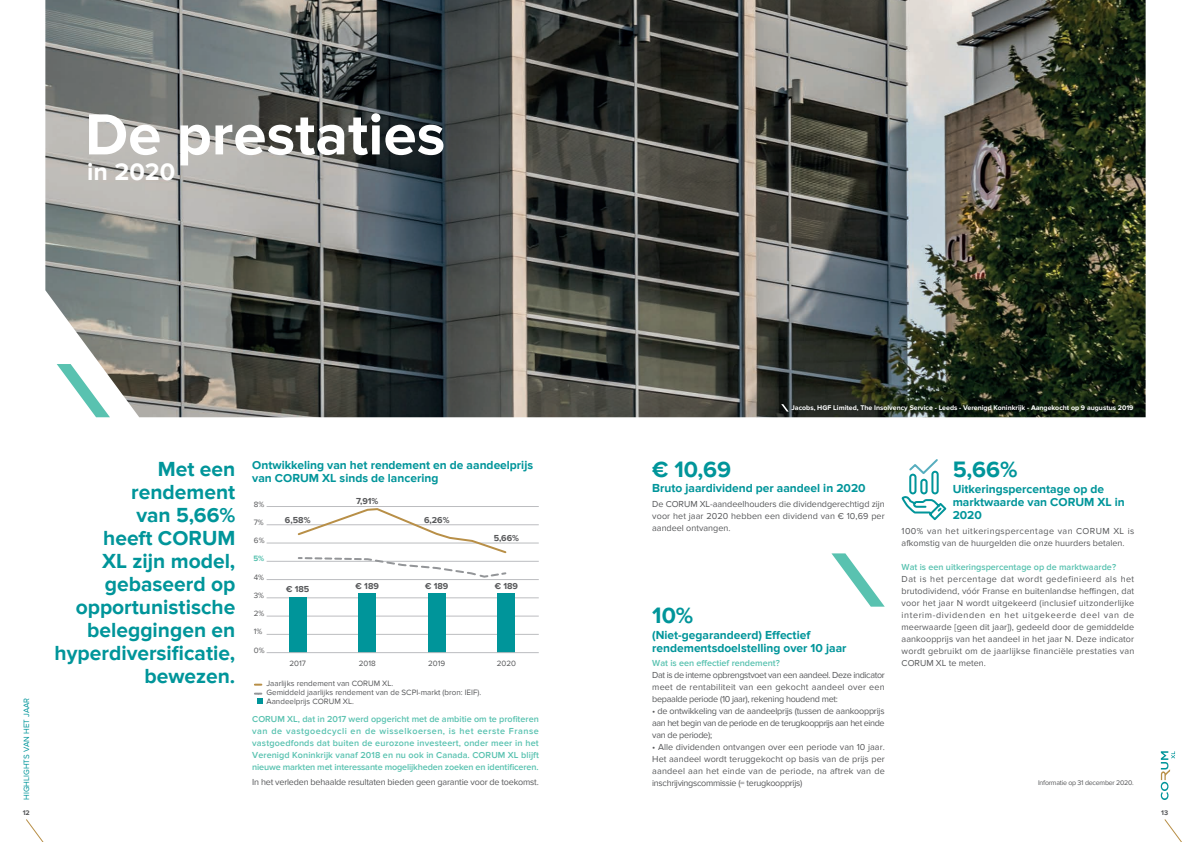
<style>
.page{position:relative;width:1191px;height:842px;background:#fff}
.page>*{position:absolute;margin:0;border:0;box-sizing:border-box;transform-origin:0 0}
.t1{font:700 60px "Proxima Nova";color:#fff}
.t2{font:700 25px "Proxima Nova";color:#fff}
.t3{font:700 23px "Proxima Nova";color:#00959a}
.t4{font:700 21px/23px "Proxima Nova";color:#00959a;text-align:right}
.t5{font:700 12px/13px "Proxima Nova";color:#00959a}
.t6{font:9px/12px "Proxima Nova";color:#57585a;text-align:justify}
.t7{font:600 9px/12px "Proxima Nova";color:#59c2b0;text-align:justify}
.t8{font:9px "Proxima Nova";letter-spacing:-.02em;color:#57585a}
.t9{font:700 9px "Proxima Nova";color:#57585a}
.t10{font:8px/9px "Proxima Nova";color:#57585a}
.t11{font:8px "Proxima Nova";color:#00959a}
.t12{font:700 8px "Proxima Nova";color:#59c2b0}
.t13{font:700 7px "Proxima Nova";color:#fff}
.t14{font:7px "Proxima Nova";letter-spacing:-.03em;color:#57585a}
.t15{font:700 7px "Proxima Nova";color:#57585a}
</style>
<div class="page">
<svg style="left:1164px;top:819px;width:18px;height:23px"></svg>
<svg style="left:26px;top:819px;width:18px;height:23px"></svg>
<svg style="left:1160px;top:751px;width:15px;height:49px"></svg>
<img style="left:45px;top:0;width:1100px;height:417px">
<svg style="left:57px;top:364px;width:53px;height:53px"></svg>
<svg style="left:781px;top:404px;width:7px;height:8px"></svg>
<hr style="left:267px;top:561px;width:272px;height:1px;background:#bcbdc0">
<hr style="left:267px;top:634px;width:272px;height:1px;background:#bcbdc0">
<hr style="left:267px;top:616px;width:272px;height:1px;background:#bcbdc0">
<hr style="left:267px;top:598px;width:272px;height:1px;background:#bcbdc0">
<hr style="left:267px;top:579px;width:272px;height:1px;background:#bcbdc0">
<hr style="left:267px;top:543px;width:272px;height:1px;background:#bcbdc0">
<hr style="left:267px;top:525px;width:272px;height:1px;background:#bcbdc0">
<hr style="left:267px;top:506px;width:272px;height:1px;background:#bcbdc0">
<svg style="left:296px;top:508px;width:212px;height:70px"></svg>
<div style="left:498px;top:593px;width:17px;height:60px;background:#00959a"></div>
<div style="left:428px;top:593px;width:17px;height:60px;background:#00959a"></div>
<div style="left:359px;top:593px;width:17px;height:60px;background:#00959a"></div>
<div style="left:289px;top:597px;width:17px;height:56px;background:#00959a"></div>
<hr style="left:267px;top:652px;width:272px;height:1px;background:#bcbdc0">
<svg style="left:255px;top:684px;width:6px;height:2px"></svg>
<svg style="left:255px;top:693px;width:7px;height:11px"></svg>
<svg style="left:831px;top:553px;width:53px;height:54px"></svg>
<svg style="left:901px;top:496px;width:46px;height:25px"></svg>
<svg style="left:909px;top:459px;width:30px;height:17px"></svg>
<div style="left:931px;top:471px;width:7px;height:23px;border:2px solid #00959a;border-radius:3px"></div>
<div style="left:909px;top:474px;width:7px;height:20px;border:2px solid #00959a;border-radius:3px"></div>
<div style="left:920px;top:479px;width:7px;height:15px;border:2px solid #00959a;border-radius:3px"></div>
<h1 class="t1" style="left:85px;top:100px;width:362px">De prestaties</h1>
<h2 class="t2" style="left:87px;top:157px;width:90px">in 2020</h2>
<p class="t11" style="left:22px;top:800px;width:104px;rotate:-90deg">HIGHLIGHTS VAN HET JAAR</p>
<p class="t13" style="left:791px;top:403px;width:343px">Jacobs, HGF Limited, The Insolvency Service - Leeds - Verenigd Koninkrijk - Aangekocht op 9 augustus 2019</p>
<h3 class="t4" style="left:55px;top:458px;width:182px">Met een rendement<br>van 5,66%<br>heeft CORUM<br>XL zijn model, gebaseerd op opportunistische beleggingen en hyperdiversificatie, bewezen.</h3>
<h3 class="t5" style="left:252px;top:458px;width:282px">Ontwikkeling van het rendement en de aandeelprijs van CORUM XL sinds de lancering</h3>
<h3 class="t3" style="left:652px;top:456px;width:80px">€ 10,69</h3>
<h3 class="t5" style="left:652px;top:482px;width:215px">Bruto jaardividend per aandeel in 2020</h3>
<p class="t6" style="left:652px;top:498px;width:234px">De CORUM XL-aandeelhouders die dividendgerechtigd zijn voor het jaar 2020 hebben een dividend van € 10,69 per aandeel ontvangen.</p>
<h3 class="t3" style="left:952px;top:456px;width:66px">5,66%</h3>
<h3 class="t5" style="left:952px;top:483px;width:174px">Uitkeringspercentage op de marktwaarde van CORUM XL in<br>2020</h3>
<p class="t6" style="left:901px;top:525px;width:234px">100% van het uitkeringspercentage van CORUM XL is afkomstig van de huurgelden die onze huurders betalen.</p>
<p class="t7" style="left:901px;top:561px;width:216px">Wat is een uitkeringspercentage op de marktwaarde?</p>
<p class="t6" style="left:901px;top:573px;width:234px">Dat is het percentage dat wordt gedefinieerd als het brutodividend, vóór Franse en buitenlandse heffingen, dat voor het jaar N wordt uitgekeerd (inclusief uitzonderlijke interim-dividenden en het uitgekeerde deel van de meerwaarde [geen dit jaar]), gedeeld door de gemiddelde aankoopprijs van het aandeel in het jaar N. Deze indicator wordt gebruikt om de jaarlijkse financiële prestaties van CORUM XL te meten.</p>
<p class="t9" style="left:356px;top:496px;width:24px">7,91%</p>
<p class="t10" style="left:254px;top:499px;width:12px">8%</p>
<p class="t9" style="left:285px;top:515px;width:27px">6,58%</p>
<p class="t9" style="left:424px;top:515px;width:27px">6,26%</p>
<p class="t10" style="left:254px;top:518px;width:11px">7%</p>
<p class="t9" style="left:494px;top:533px;width:27px">5,66%</p>
<p class="t10" style="left:254px;top:536px;width:12px">6%</p>
<p class="t12" style="left:253px;top:554px;width:12px">5%</p>
<p class="t10" style="left:254px;top:572px;width:12px">4%</p>
<p class="t9" style="left:356px;top:580px;width:25px">€ 189</p>
<p class="t9" style="left:425px;top:580px;width:25px">€ 189</p>
<p class="t9" style="left:495px;top:580px;width:25px">€ 189</p>
<p class="t9" style="left:286px;top:584px;width:25px">€ 185</p>
<p class="t10" style="left:254px;top:591px;width:12px">3%</p>
<h3 class="t3" style="left:652px;top:602px;width:43px">10%</h3>
<h3 class="t5" style="left:652px;top:628px;width:196px">(Niet-gegarandeerd) Effectief rendementsdoelstelling over 10 jaar</h3>
<p class="t7" style="left:652px;top:658px;width:129px">Wat is een effectief rendement?</p>
<p class="t6" style="left:652px;top:670px;width:234px">Dat is de interne opbrengstvoet van een aandeel. Deze indicator meet de rentabiliteit van een gekocht aandeel over een bepaalde periode (10 jaar), rekening houdend met:</p>
<p class="t6" style="left:652px;top:706px;width:234px">• de ontwikkeling van de aandeelprijs (tussen de aankoopprijs aan het begin van de periode en de terugkoopprijs aan het einde van de periode);</p>
<p class="t6" style="left:652px;top:742px;width:234px">• Alle dividenden ontvangen over een periode van 10 jaar.<br>Het aandeel wordt teruggekocht op basis van de prijs per aandeel aan het einde van de periode, na aftrek van de inschrijvingscommissie (= terugkoopprijs)</p>
<p class="t10" style="left:254px;top:609px;width:12px">2%</p>
<p class="t10" style="left:254px;top:627px;width:10px">1%</p>
<p class="t10" style="left:254px;top:646px;width:12px">0%</p>
<p class="t10" style="left:428px;top:659px;width:19px">2019</p>
<p class="t10" style="left:289px;top:659px;width:18px">2017</p>
<p class="t10" style="left:359px;top:659px;width:18px">2018</p>
<p class="t10" style="left:497px;top:659px;width:21px">2020</p>
<p class="t10" style="left:266px;top:679px;width:216px">Jaarlijks rendement van CORUM XL.<br>Gemiddeld jaarlijks rendement van de SCPI-markt (bron: IEIF).<br>Aandeelprijs CORUM XL.</p>
<p class="t7" style="left:252px;top:713px;width:288px">CORUM XL, dat in 2017 werd opgericht met de ambitie om te profiteren van de vastgoedcycli en de wisselkoersen, is het eerste Franse vastgoedfonds dat buiten de eurozone investeert, onder meer in het Verenigd Koninkrijk vanaf 2018 en nu ook in Canada. CORUM XL blijft nieuwe markten met interessante mogelijkheden zoeken en identificeren.</p>
<p class="t8" style="left:252px;top:777px;width:288px">In het verleden behaalde resultaten bieden geen garantie voor de toekomst.</p>
<p class="t14" style="left:1038px;top:779px;width:97px">Informatie op 31 december 2020.</p>
<p class="t15" style="left:23px;top:809px;width:9px">12</p>
<p class="t15" style="left:1161px;top:809px;width:8px">13</p>
</div>
